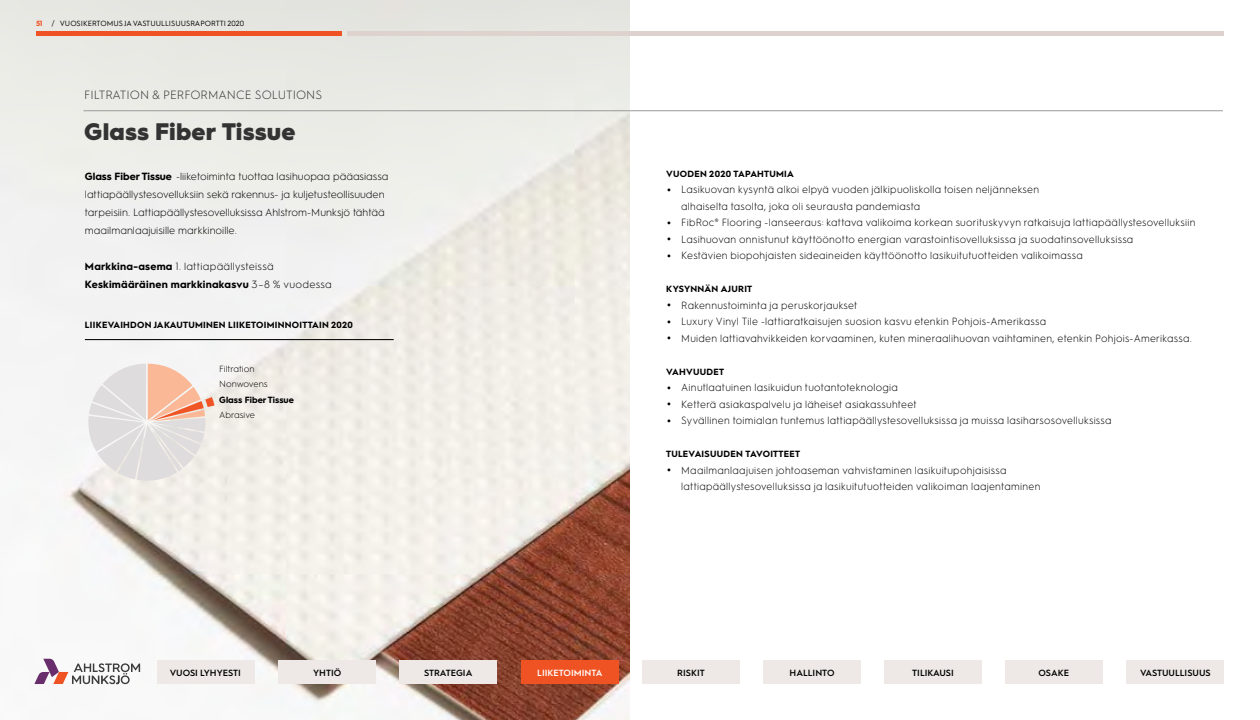
<style>
.page{position:relative;width:1260px;height:720px;background:#fff}
.page>*{position:absolute;margin:0;border:0;box-sizing:border-box;transform-origin:0 0}
.t1{font:900 24px "Hurme Geometric Sans 1";letter-spacing:.01em;color:#333}
.t2{font:300 12px "Hurme Geometric Sans 1";color:#333}
.t3{font:300 10.5px/16.5px "Hurme Geometric Sans 1";letter-spacing:.025em;color:#000}
.t4{font:300 10.5px/18px "Hurme Geometric Sans 1";color:#000}
.t5{font:700 10.5px/18px "Hurme Geometric Sans 1";letter-spacing:.025em;color:#000}
.t6{font:700 9px "Hurme Geometric Sans 1";letter-spacing:.03em;color:#000}
.t7{font:600 9px "Hurme Geometric Sans 1";color:#000}
.t8{font:300 9px/15.6px "Hurme Geometric Sans 1";color:#000}
.t9{font:700 9px "Hurme Geometric Sans 1";color:#000}
.t10{font:600 9px "Hurme Geometric Sans 1";color:#fff}
.t11{font:7.5px "Hurme Geometric Sans 1";color:#000}
.s1{font-weight:700;color:#f05323}
.s2{font-weight:700}
.s3{font-weight:300}
.s4{font-size:24px}
</style>
<div class="page">
<img style="left:0;top:0;width:630px;height:720px">
<hr style="left:84px;top:110px;width:1139px;height:1px;background:#999">
<hr style="left:85px;top:339px;width:309px;height:1px;background:#000">
<svg style="left:87px;top:364px;width:128px;height:118px"></svg>
<svg style="left:34px;top:659px;width:106px;height:25px"></svg>
<div style="left:157px;top:660px;width:98px;height:24px;background:#eee9e6"></div>
<div style="left:278px;top:660px;width:98px;height:24px;background:#eee9e6"></div>
<div style="left:400px;top:660px;width:97px;height:24px;background:#eee9e6"></div>
<div style="left:521px;top:660px;width:97px;height:24px;background:#f05323"></div>
<div style="left:642px;top:660px;width:97px;height:24px;background:#eee9e6"></div>
<div style="left:763px;top:660px;width:98px;height:24px;background:#eee9e6"></div>
<div style="left:1006px;top:660px;width:97px;height:24px;background:#eee9e6"></div>
<div style="left:1127px;top:660px;width:97px;height:24px;background:#eee9e6"></div>
<div style="left:884px;top:660px;width:98px;height:24px;background:#eee9e6"></div>
<div style="left:36px;top:31px;width:306px;height:5px;background:#f05323"></div>
<div style="left:348px;top:31px;width:876px;height:5px;background:#ddd2cd"></div>
<p class="t11" style="left:36px;top:18px;width:210px"><span class="s1">51</span> / VUOSIKERTOMUS JA VASTUULLISUUSRAPORTTI 2020</p>
<p class="t2" style="left:84px;top:87px;width:240px">FILTRATION &amp; PERFORMANCE SOLUTIONS</p>
<h1 class="t1" style="left:84px;top:115px;width:213px">Glass Fiber Tissue</h1>
<p class="t4" style="left:85px;top:167px;width:305px"><span class="s2">Glass Fiber Tissue</span> -liiketoiminta tuottaa lasihuopaa pääasiassa lattiapäällystesovelluksiin sekä rakennus- ja kuljetusteollisuuden tarpeisiin. Lattiapäällystesovelluksissa Ahlstrom-Munksjö tähtää maailmanlaajuisille markkinoille.</p>
<p class="t5" style="left:85px;top:257px;width:248px">Markkina-asema <span class="s3">1. lattiapäällysteissä<br></span>Keskimääräinen markkinakasvu <span class="s3">3–8 % vuodessa</span></p>
<p class="t6" style="left:85px;top:319px;width:270px">LIIKEVAIHDON JAKAUTUMINEN LIIKETOIMINNOITTAIN 2020</p>
<p class="t8" style="left:219px;top:360px;width:50px">Filtration<br>Nonwovens</p>
<p class="t9" style="left:219px;top:393px;width:76px">Glass Fiber Tissue</p>
<p class="t8" style="left:219px;top:407px;width:38px">Abrasive</p>
<p class="t6" style="left:666px;top:167px;width:129px">VUODEN 2020 TAPAHTUMIA</p>
<p class="t3" style="left:681px;top:181px;width:360px;text-indent:-15px"><span class="s4">•</span> Lasikuovan kysyntä alkoi elpyä vuoden jälkipuoliskolla toisen neljänneksen alhaiselta tasolta, joka oli seurausta pandemiasta</p>
<p class="t3" style="left:666px;top:214px;width:531px"><span class="s4">•</span> FibRoc® Flooring -lanseeraus: kattava valikoima korkean suorituskyvyn ratkaisuja lattiapäällystesovelluksiin</p>
<p class="t3" style="left:666px;top:230px;width:469px"><span class="s4">•</span> Lasihuovan onnistunut käyttöönotto energian varastointisovelluksissa ja suodatinsovelluksissa</p>
<p class="t3" style="left:666px;top:247px;width:418px"><span class="s4">•</span> Kestävien biopohjaisten sideaineiden käyttöönotto lasikuitutuotteiden valikoimassa</p>
<p class="t6" style="left:666px;top:283px;width:88px">KYSYNNÄN AJURIT</p>
<p class="t3" style="left:666px;top:296px;width:193px"><span class="s4">•</span> Rakennustoiminta ja peruskorjaukset</p>
<p class="t3" style="left:666px;top:313px;width:381px"><span class="s4">•</span> Luxury Vinyl Tile -lattiaratkaisujen suosion kasvu etenkin Pohjois-Amerikassa</p>
<p class="t3" style="left:666px;top:329px;width:527px"><span class="s4">•</span> Muiden lattiavahvikkeiden korvaaminen, kuten mineraalihuovan vaihtaminen, etenkin Pohjois-Amerikassa.</p>
<p class="t6" style="left:666px;top:365px;width:59px">VAHVUUDET</p>
<p class="t3" style="left:666px;top:379px;width:233px"><span class="s4">•</span> Ainutlaatuinen lasikuidun tuotantoteknologia</p>
<p class="t3" style="left:666px;top:395px;width:252px"><span class="s4">•</span> Ketterä asiakaspalvelu ja läheiset asiakassuhteet</p>
<p class="t3" style="left:666px;top:412px;width:447px"><span class="s4">•</span> Syvällinen toimialan tuntemus lattiapäällystesovelluksissa ja muissa lasiharsosovelluksissa</p>
<p class="t6" style="left:666px;top:448px;width:135px">TULEVAISUUDEN TAVOITTEET</p>
<p class="t3" style="left:681px;top:461px;width:361px;text-indent:-15px"><span class="s4">•</span> Maailmanlaajuisen johtoaseman vahvistaminen lasikuitupohjaisissa lattiapäällystesovelluksissa ja lasikuitutuotteiden valikoiman laajentaminen</p>
<p class="t7" style="left:170px;top:666px;width:73px">VUOSI LYHYESTI</p>
<p class="t7" style="left:313px;top:666px;width:30px">YHTIÖ</p>
<p class="t7" style="left:424px;top:666px;width:50px">STRATEGIA</p>
<p class="t10" style="left:537px;top:666px;width:67px">LIIKETOIMINTA</p>
<p class="t7" style="left:677px;top:666px;width:29px">RISKIT</p>
<p class="t7" style="left:790px;top:666px;width:46px">HALLINTO</p>
<p class="t7" style="left:912px;top:666px;width:43px">TILIKAUSI</p>
<p class="t7" style="left:1039px;top:666px;width:32px">OSAKE</p>
<p class="t7" style="left:1140px;top:666px;width:72px">VASTUULLISUUS</p>
</div>
